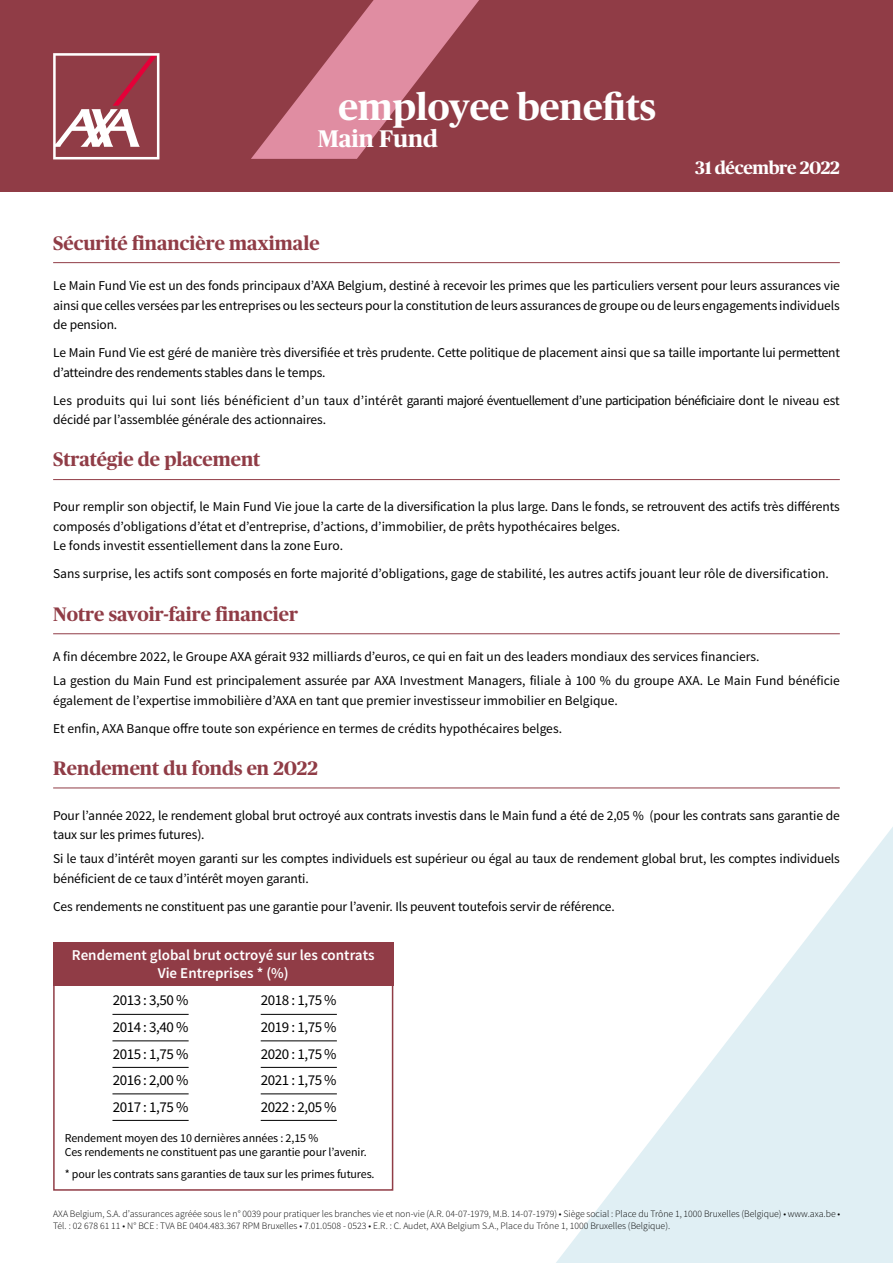
<style>
.page{position:relative;width:893px;height:1263px;background:#fff}
.page>*{position:absolute;margin:0;border:0;box-sizing:border-box;transform-origin:0 0}
.t1{font:700 37.5px "Publico Headline";color:#fff}
.t2{font:700 24px "Publico Headline";color:#fff}
.t3{font:700 19.5px "Publico Headline";color:#903c46}
.t4{font:700 18px "Publico Headline";letter-spacing:-.02em;color:#fff}
.t5{font:15px/26.5px "Source Sans Pro";letter-spacing:-.03em;color:#000;text-align:justify}
.t6{font:600 15px/18px "Source Sans Pro";color:#fff;text-align:center}
.t7{font:13.5px/19.5px "Source Sans Pro";letter-spacing:-.01em;color:#000}
.t8{font:12px/13.5px "Source Sans Pro";letter-spacing:-.01em;color:#000}
.t9{font:300 9.75px/11.7px "Source Sans Pro";color:#000}
</style>
<div class="page">
<div style="left:0;top:0;width:893px;height:191px;background:#903c46"></div>
<svg style="left:251px;top:0;width:228px;height:159px"></svg>
<svg style="left:556px;top:827px;width:337px;height:436px;fill:#e6f2f6"></svg>
<hr style="left:53px;top:262px;width:787px;height:1px;background:#903c46">
<hr style="left:53px;top:479px;width:787px;height:1px;background:#903c46">
<hr style="left:53px;top:633px;width:787px;height:1px;background:#903c46">
<hr style="left:53px;top:787px;width:787px;height:1px;background:#903c46">
<div style="left:53px;top:952px;width:340px;height:239px;background:#fff;border:2px solid #903c46"></div>
<div style="left:53px;top:942px;width:340px;height:43px;background:#903c46"></div>
<hr style="left:112px;top:1014px;width:77px;height:1px;background:#000">
<hr style="left:112px;top:1040px;width:77px;height:1px;background:#000">
<hr style="left:112px;top:1067px;width:77px;height:1px;background:#000">
<hr style="left:112px;top:1093px;width:77px;height:1px;background:#000">
<hr style="left:112px;top:1120px;width:77px;height:1px;background:#000">
<hr style="left:261px;top:1014px;width:76px;height:1px;background:#000">
<hr style="left:261px;top:1040px;width:76px;height:1px;background:#000">
<hr style="left:261px;top:1067px;width:76px;height:1px;background:#000">
<hr style="left:261px;top:1093px;width:76px;height:1px;background:#000">
<hr style="left:261px;top:1120px;width:76px;height:1px;background:#000">
<svg style="left:53px;top:53px;width:106px;height:106px"></svg>
<h1 class="t1" style="left:339px;top:80px;width:319px">employee benefits</h1>
<h2 class="t2" style="left:318px;top:122px;width:122px">Main Fund</h2>
<h3 class="t4" style="left:695px;top:155px;width:146px">31 décembre 2022</h3>
<h3 class="t3" style="left:53px;top:229px;width:268px">Sécurité financière maximale</h3>
<p class="t7" style="left:53px;top:276px;width:788px;text-align:justify">Le Main Fund Vie est un des fonds principaux d’AXA Belgium, destiné à recevoir les primes que les particuliers versent pour leurs assurances vie ainsi que celles versées par les entreprises ou les secteurs pour la constitution de leurs assurances de groupe ou de leurs engagements individuels de pension.</p>
<p class="t7" style="left:53px;top:343px;width:788px">Le Main Fund Vie est géré de manière très diversifiée et très prudente. Cette politique de placement ainsi que sa taille importante lui permettent d’atteindre des rendements stables dans le temps.</p>
<p class="t7" style="left:53px;top:391px;width:788px">Les produits qui lui sont liés bénéficient d’un taux d’intérêt garanti majoré éventuellement d’une participation bénéficiaire dont le niveau est décidé par l’assemblée générale des actionnaires.</p>
<h3 class="t3" style="left:53px;top:446px;width:209px">Stratégie de placement</h3>
<p class="t7" style="left:53px;top:497px;width:788px">Pour remplir son objectif, le Main Fund Vie joue la carte de la diversification la plus large. Dans le fonds, se retrouvent des actifs très différents composés d’obligations d’état et d’entreprise, d’actions, d’immobilier, de prêts hypothécaires belges.<br>Le fonds investit essentiellement dans la zone Euro.</p>
<p class="t7" style="left:53px;top:564px;width:777px">Sans surprise, les actifs sont composés en forte majorité d’obligations, gage de stabilité, les autres actifs jouant leur rôle de diversification.</p>
<h3 class="t3" style="left:53px;top:600px;width:246px">Notre savoir-faire financier</h3>
<p class="t7" style="left:53px;top:645px;width:788px;line-height:23.7px">A fin décembre 2022, le Groupe AXA gérait 932 milliards d’euros, ce qui en fait un des leaders mondiaux des services financiers.<br>La gestion du Main Fund est principalement assurée par AXA Investment Managers, filiale à 100 % du groupe AXA. Le Main Fund bénéficie</p>
<p class="t7" style="left:53px;top:686px;width:566px;line-height:28px">également de l’expertise immobilière d’AXA en tant que premier investisseur immobilier en Belgique.<br>Et enfin, AXA Banque offre toute son expérience en termes de crédits hypothécaires belges.</p>
<h3 class="t3" style="left:53px;top:754px;width:266px">Rendement du fonds en 2022</h3>
<p class="t7" style="left:53px;top:806px;width:788px">Pour l’année 2022, le rendement global brut octroyé aux contrats investis dans le Main fund a été de 2,05 % (pour les contrats sans garantie de taux sur les primes futures).</p>
<p class="t7" style="left:53px;top:849px;width:788px">Si le taux d’intérêt moyen garanti sur les comptes individuels est supérieur ou égal au taux de rendement global brut, les comptes individuels bénéficient de ce taux d’intérêt moyen garanti.</p>
<p class="t7" style="left:53px;top:896px;width:563px">Ces rendements ne constituent pas une garantie pour l’avenir. Ils peuvent toutefois servir de référence.</p>
<p class="t6" style="left:72px;top:946px;width:304px">Rendement global brut octroyé sur les contrats<br>Vie Entreprises * (%)</p>
<p class="t5" style="left:113px;top:987px;width:77px">2013 : 3,50 % 2014 : 3,40 % 2015 : 1,75 % 2016 : 2,00 % 2017 : 1,75 %</p>
<p class="t5" style="left:261px;top:987px;width:77px">2018 : 1,75 % 2019 : 1,75 % 2020 : 1,75 % 2021 : 1,75 % 2022 : 2,05 %</p>
<p class="t8" style="left:65px;top:1131px;width:303px">Rendement moyen des 10 dernières années : 2,15 %<br>Ces rendements ne constituent pas une garantie pour l’avenir.</p>
<p class="t8" style="left:65px;top:1167px;width:311px">* pour les contrats sans garanties de taux sur les primes futures.</p>
<p class="t9" style="left:53px;top:1208px;width:789px">AXA Belgium, S.A. d’assurances agréée sous le n° 0039 pour pratiquer les branches vie et non-vie (A.R. 04-07-1979, M.B. 14-07-1979) • Siège social : Place du Trône 1, 1000 Bruxelles (Belgique) • www.axa.be •<br>Tél. : 02 678 61 11 • N° BCE : TVA BE 0404.483.367 RPM Bruxelles • 7.01.0508 - 0523 • E.R. : C. Audet, AXA Belgium S.A., Place du Trône 1, 1000 Bruxelles (Belgique).</p>
</div>
